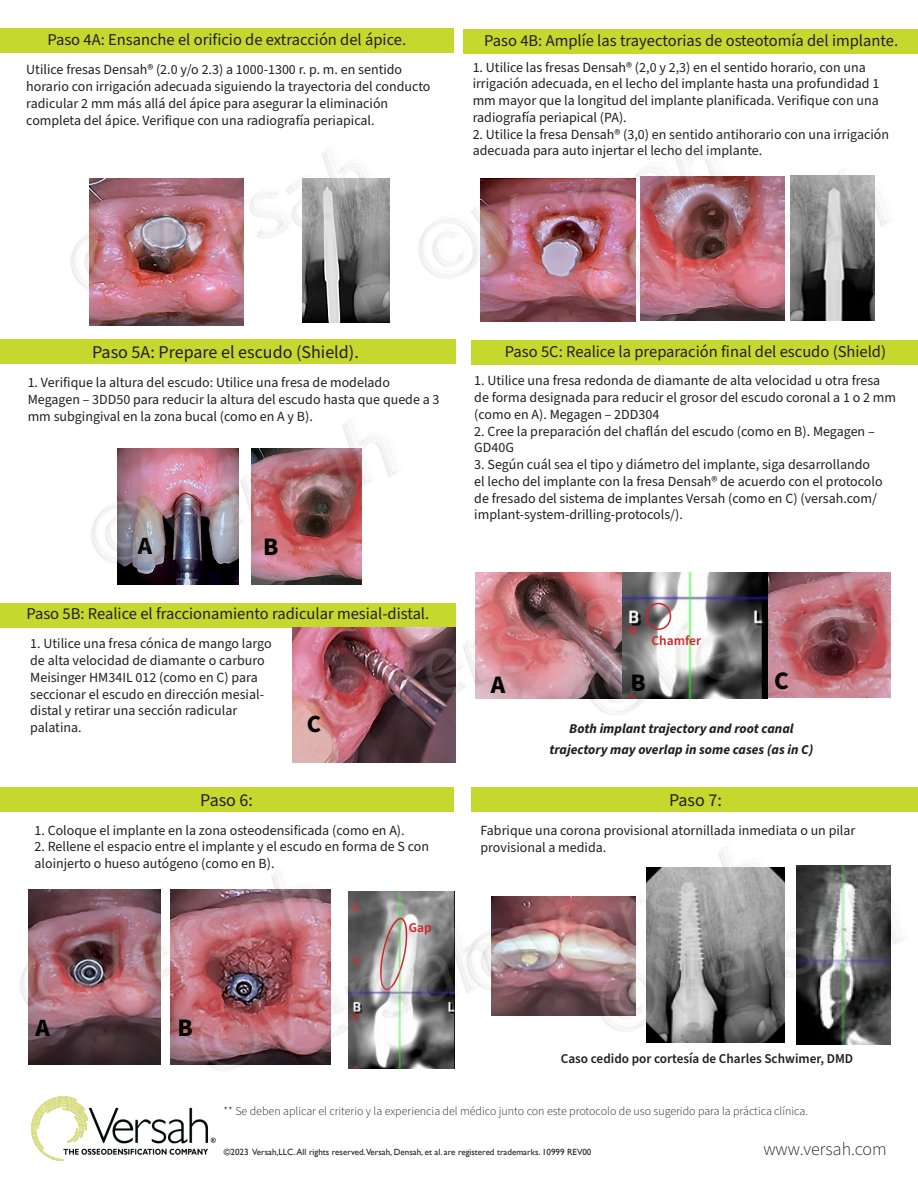
<style>
.page{position:relative;width:918px;height:1188px;background:#fff}
.page>*{position:absolute;margin:0;border:0;box-sizing:border-box;transform-origin:0 0}
.t1{font:700 25.2px "Source Sans Pro";color:#000}
.t2{font:700 24.9px "Source Sans Pro";color:#000}
.t3{font:700 24.6px "Source Sans Pro";color:#000}
.t4{font:18px "Source Sans Pro";color:#231f20}
.t5{font:300 18px "Source Sans Pro";color:#231f20}
.t6{font:16.5px "Source Sans Pro";color:#231f20}
.t7{font:13.95px/16.8px "Source Sans Pro";color:#231f20}
.t8{font:italic 700 13.5px/21px "Source Sans Pro";color:#231f20;text-align:center}
.t9{font:600 13.5px "Source Sans Pro";color:#231f20}
.t10{font:600 13.5px "Source Sans Pro";color:#d1232a}
.t11{font:300 12px "Source Sans Pro";color:#231f20}
.t12{font:9px "Gill Sans";color:#231f20}
</style>
<div class="page">
<img style="left:31px;top:1096px;width:185px;height:65px">
<div style="left:0;top:28px;width:454px;height:25px;background:#c4d82d"></div>
<div style="left:463px;top:29px;width:455px;height:25px;background:#c4d82d"></div>
<div style="left:0;top:339px;width:456px;height:25px;background:#c4d82d"></div>
<div style="left:0;top:603px;width:456px;height:25px;background:#c4d82d"></div>
<div style="left:471px;top:787px;width:447px;height:25px;background:#c4d82d"></div>
<div style="left:0;top:787px;width:454px;height:25px;background:#c4d82d"></div>
<div style="left:471px;top:340px;width:447px;height:25px;background:#c4d82d"></div>
<img style="left:764px;top:169px;width:127px;height:152px">
<img style="left:418px;top:135px;width:346px;height:187px">
<img style="left:71px;top:147px;width:319px;height:179px">
<img style="left:91px;top:420px;width:308px;height:165px">
<img style="left:271px;top:536px;width:273px;height:227px">
<img style="left:544px;top:572px;width:350px;height:143px">
<img style="left:646px;top:865px;width:258px;height:180px">
<img style="left:542px;top:848px;width:271px;height:192px">
<img style="left:153px;top:891px;width:389px;height:229px">
<img style="left:20px;top:871px;width:346px;height:192px">
<p class="t6" style="left:47px;top:28px;width:360px">Paso 4A: Ensanche el orificio de extracción del ápice.</p>
<p class="t6" style="left:484px;top:29px;width:415px">Paso 4B: Amplíe las trayectorias de osteotomía del implante.</p>
<p class="t7" style="left:26px;top:62px;width:406px">Utilice fresas Densah® (2.0 y/o 2.3) a 1000-1300 r. p. m. en sentido horario con irrigación adecuada siguiendo la trayectoria del conducto radicular 2 mm más allá del ápice para asegurar la eliminación completa del ápice. Verifique con una radiografía periapical.</p>
<p class="t7" style="left:473px;top:59px;width:408px">1. Utilice las fresas Densah® (2,0 y 2,3) en el sentido horario, con una irrigación adecuada, en el lecho del implante hasta una profundidad 1 mm mayor que la longitud del implante planificada. Verifique con una radiografía periapical (PA).</p>
<p class="t7" style="left:473px;top:126px;width:418px">2. Utilice la fresa Densah® (3,0) en sentido antihorario con una irrigación adecuada para auto injertar el lecho del implante.</p>
<p class="t4" style="left:92px;top:340px;width:268px">Paso 5A: Prepare el escudo (Shield).</p>
<p class="t7" style="left:28px;top:374px;width:413px">1. Verifique la altura del escudo: Utilice una fresa de modelado<br>Megagen – 3DD50 para reducir la altura del escudo hasta que quede a 3 mm subgingival en la zona bucal (como en A y B).</p>
<h2 class="t2" style="left:138px;top:528px;width:16px">A</h2>
<h1 class="t1" style="left:263px;top:529px;width:17px">B</h1>
<p class="t6" style="left:26px;top:603px;width:404px">Paso 5B: Realice el fraccionamiento radicular mesial-distal.</p>
<p class="t7" style="left:30px;top:636px;width:243px">1. Utilice una fresa cónica de mango largo de alta velocidad de diamante o carburo Meisinger HM34IL 012 (como en C) para seccionar el escudo en dirección mesial&shy;distal y retirar una sección radicular palatina.</p>
<h3 class="t3" style="left:307px;top:707px;width:16px">C</h3>
<p class="t6" style="left:505px;top:340px;width:383px">Paso 5C: Realice la preparación final del escudo (Shield)</p>
<p class="t7" style="left:474px;top:373px;width:423px">1. Utilice una fresa redonda de diamante de alta velocidad u otra fresa de forma designada para reducir el grosor del escudo coronal a 1 o 2 mm (como en A). Megagen – 2DD304</p>
<p class="t7" style="left:474px;top:423px;width:402px">2. Cree la preparación del chaflán del escudo (como en B). Megagen –<br>GD40G</p>
<p class="t7" style="left:474px;top:457px;width:410px">3. Según cuál sea el tipo y diámetro del implante, siga desarrollando el lecho del implante con la fresa Densah® de acuerdo con el protocolo de fresado del sistema de implantes Versah (como en C) (versah.com/ implant-system-drilling-protocols/).</p>
<h1 class="t1" style="left:491px;top:667px;width:16px">A</h1>
<p class="t10" style="left:651px;top:631px;width:51px">Chamfer</p>
<h1 class="t1" style="left:630px;top:665px;width:17px">B</h1>
<h1 class="t1" style="left:774px;top:663px;width:16px">C</h1>
<p class="t8" style="left:549px;top:719px;width:266px">Both implant trajectory and root canal trajectory may overlap in some cases (as in C)</p>
<p class="t4" style="left:200px;top:788px;width:54px">Paso 6:</p>
<p class="t4" style="left:669px;top:788px;width:54px">Paso 7:</p>
<p class="t7" style="left:34px;top:822px;width:372px">1. Coloque el implante en la zona osteodensificada (como en A).</p>
<p class="t7" style="left:34px;top:839px;width:396px">2. Rellene el espacio entre el implante y el escudo en forma de S con aloinjerto o hueso autógeno (como en B).</p>
<h2 class="t2" style="left:36px;top:1011px;width:16px">A</h2>
<h1 class="t1" style="left:178px;top:1011px;width:17px">B</h1>
<p class="t10" style="left:409px;top:918px;width:25px">Gap</p>
<p class="t7" style="left:480px;top:822px;width:376px">Fabrique una corona provisional atornillada inmediata o un pilar provisional a medida.</p>
<p class="t9" style="left:561px;top:1049px;width:294px">Caso cedido por cortesía de Charles Schwimer, DMD</p>
<p class="t11" style="left:224px;top:1103px;width:586px">** Se deben aplicar el criterio y la experiencia del médico junto con este protocolo de uso sugerido para la práctica clínica.</p>
<p class="t12" style="left:224px;top:1147px;width:369px">©2023 Versah,LLC. All rights reserved.Versah, Densah, et al. are registered trademarks. 10999 REV00</p>
<p class="t5" style="left:763px;top:1137px;width:125px">www.versah.com</p>
</div>
